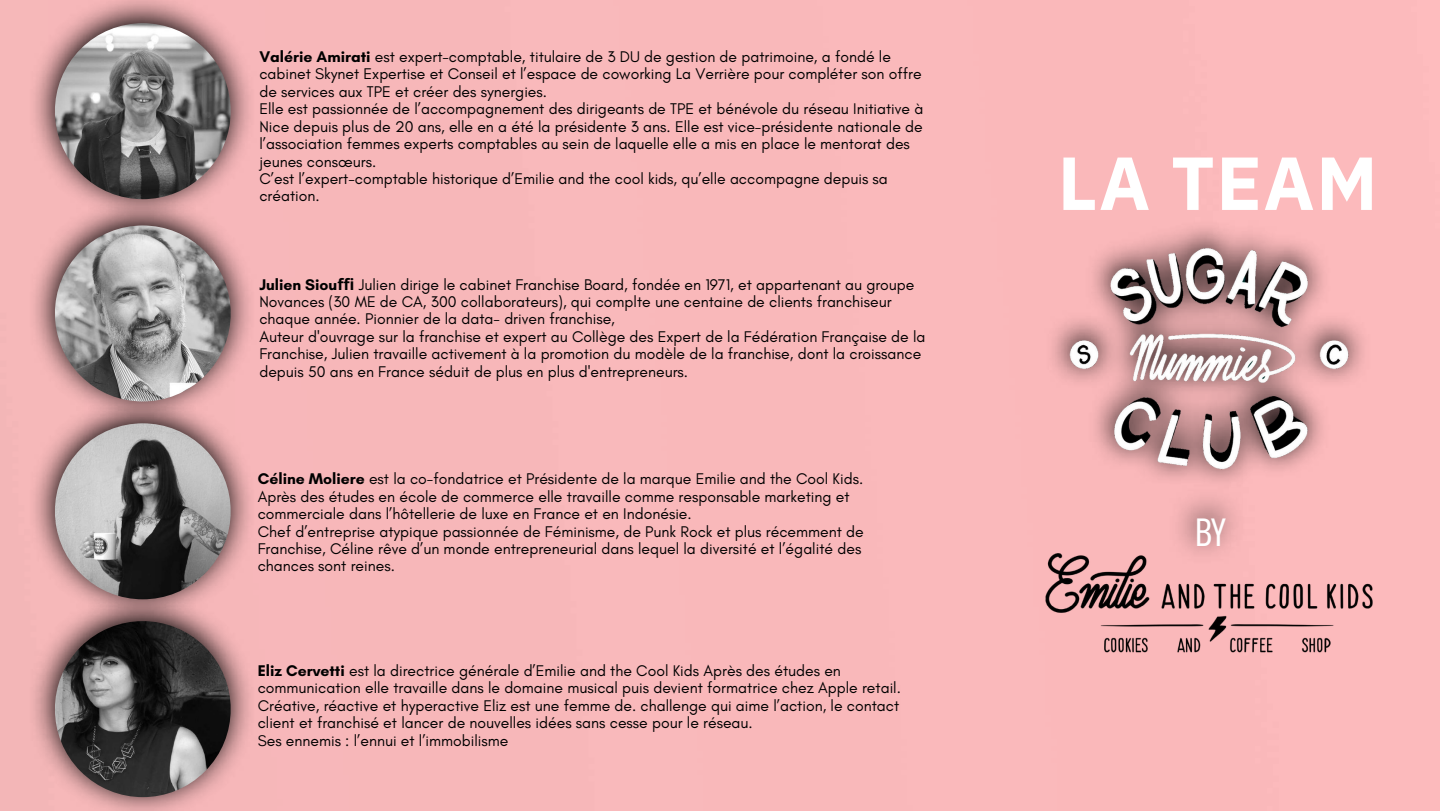
<style>
.page{position:relative;width:1440px;height:811px;background:#fff}
.page>*{position:absolute;margin:0;border:0;box-sizing:border-box;transform-origin:0 0}
.t1{font:700 75px "IBM Plex Sans";letter-spacing:.02em;color:#fff}
.t2{font:38.25px "Open Sans Condensed";color:#fff}
.t3{font:15.75px/17.4px "Glacial Indifference";color:#000}
.s1{font-weight:700}
.s2{font-family:"Noto Sans";font-weight:700}
</style>
<div class="page">
<div style="left:0;top:0;width:1440px;height:810px;background:#f9b8ba"></div>
<div style="left:1026px;top:171px;width:365px;height:366px;background:#fab8ba"></div>
<img style="left:1053px;top:202px;width:312px;height:312px">
<img style="left:28px;top:0;width:228px;height:195px">
<img style="left:55px;top:23px;width:176px;height:172px">
<img style="left:28px;top:195px;width:228px;height:198px">
<img style="left:55px;top:225px;width:176px;height:168px">
<img style="left:1169px;top:485px;width:81px;height:68px">
<img style="left:1046px;top:553px;width:326px;height:105px">
<img style="left:28px;top:393px;width:228px;height:197px">
<img style="left:55px;top:423px;width:176px;height:167px">
<img style="left:28px;top:590px;width:228px;height:220px">
<img style="left:55px;top:620px;width:176px;height:176px">
<p class="t3" style="left:259px;top:48px;width:664px"><span class="s1">Valérie Amirati</span> est expert-comptable, titulaire de 3 DU de gestion de patrimoine, a fondé le cabinet Skynet Expertise et Conseil et l’espace de coworking La Verrière pour compléter son offre de services aux TPE et créer des synergies.</p>
<p class="t3" style="left:259px;top:100px;width:665px">Elle est passionnée de l’accompagnement des dirigeants de TPE et bénévole du réseau Initiative à Nice depuis plus de 20 ans, elle en a été la présidente 3 ans. Elle est vice-présidente nationale de l’association femmes experts comptables au sein de laquelle elle a mis en place le mentorat des jeunes consœurs.</p>
<p class="t3" style="left:259px;top:170px;width:630px">C’est l’expert-comptable historique d’Emilie and the cool kids, qu’elle accompagne depuis sa création.</p>
<p class="t3" style="left:259px;top:275px;width:657px"><span class="s1">Julien Siou</span><span class="s2">ffi</span> Julien dirige le cabinet Franchise Board, fondée en 1971, et appartenant au groupe<br>Novances (30 ME de CA, 300 collaborateurs), qui complte une centaine de clients franchiseur chaque année. Pionnier de la data- driven franchise,</p>
<p class="t3" style="left:259px;top:327px;width:668px">Auteur d'ouvrage sur la franchise et expert au Collège des Expert de la Fédération Française de la<br>Franchise, Julien travaille activement à la promotion du modèle de la franchise, dont la croissance depuis 50 ans en France séduit de plus en plus d'entrepreneurs.</p>
<p class="t3" style="left:258px;top:469px;width:607px"><span class="s1">Céline Moliere</span> est la co-fondatrice et Présidente de la marque Emilie and the Cool Kids.</p>
<p class="t3" style="left:258px;top:487px;width:593px">Après des études en école de commerce elle travaille comme responsable marketing et commerciale dans l’hôtellerie de luxe en France et en Indonésie.</p>
<p class="t3" style="left:258px;top:522px;width:608px">Chef d’entreprise atypique passionnée de Féminisme, de Punk Rock et plus récemment de<br>Franchise, Céline rêve d’un monde entrepreneurial dans lequel la diversité et l’égalité des chances sont reines.</p>
<p class="t3" style="left:258px;top:661px;width:645px"><span class="s1">Eliz Cervetti</span> est la directrice générale d’Emilie and the Cool Kids Après des études en communication elle travaille dans le domaine musical puis devient formatrice chez Apple retail.</p>
<p class="t3" style="left:258px;top:696px;width:643px">Créative, réactive et hyperactive Eliz est une femme de. challenge qui aime l’action, le contact client et franchisé et lancer de nouvelles idées sans cesse pour le réseau.</p>
<p class="t3" style="left:258px;top:731px;width:252px">Ses ennemis : l’ennui et l’immobilisme</p>
<p class="t1" style="left:1058px;top:133px;width:321px">LA TEAM</p>
<p class="t2" style="left:1194px;top:505px;width:33px">BY</p>
</div>
